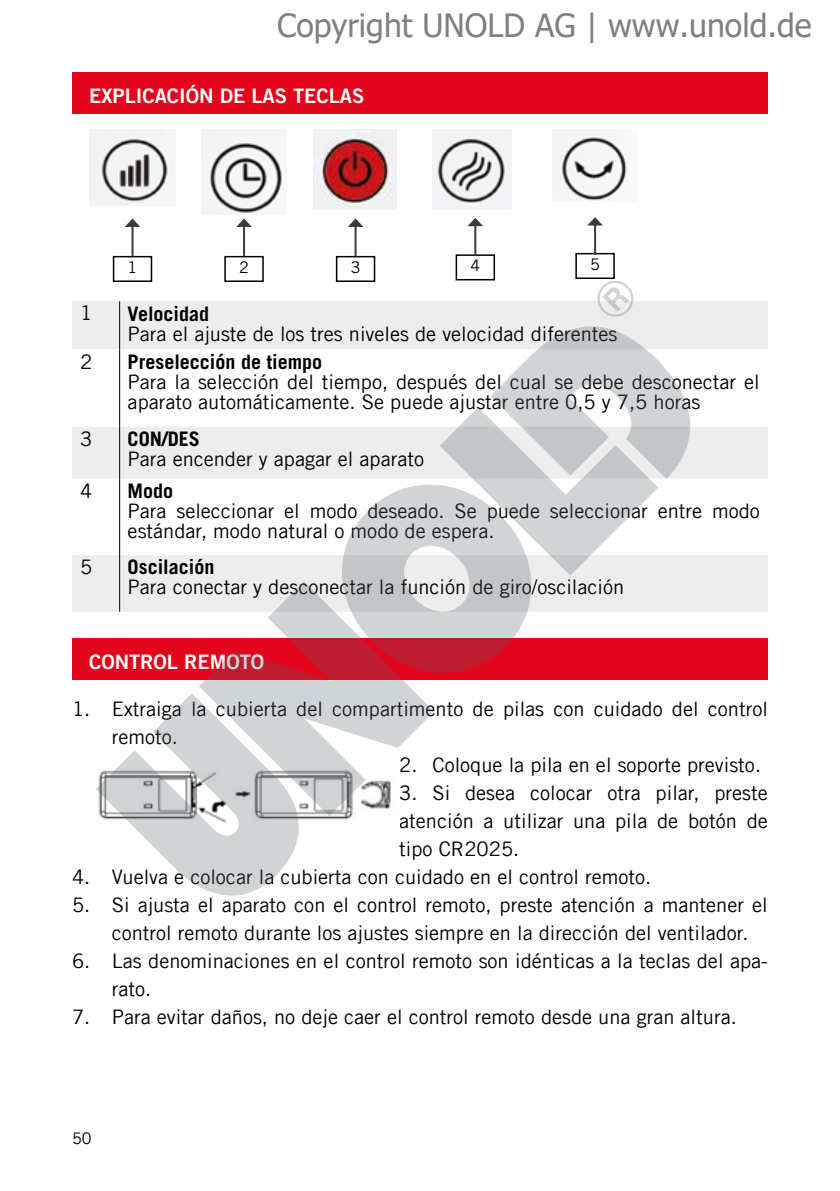
<style>
.page{position:relative;width:840px;height:1191px;background:#fff}
.page>*{position:absolute;margin:0;border:0;box-sizing:border-box;transform-origin:0 0}
.t1{font:32px "Tahoma";color:#808080}
.t2{font:20px/28px "Trade Gothic LT Com";color:#000}
.t3{font:700 20px "Trade Gothic LT Com";color:#000}
.t4{font:20px "Trade Gothic LT Com Bd 2";color:#fff}
.t5{font:16px "Trade Gothic LT Com";color:#000}
</style>
<div class="page">
<div style="left:72px;top:638px;width:695px;height:41px;background:#e3051b"></div>
<div style="left:113px;top:256px;width:39px;height:26px;border:2px solid #000"></div>
<div style="left:224px;top:256px;width:39px;height:26px;border:2px solid #000"></div>
<div style="left:335px;top:256px;width:40px;height:26px;border:2px solid #000"></div>
<div style="left:455px;top:254px;width:39px;height:26px;border:2px solid #000"></div>
<div style="left:575px;top:253px;width:39px;height:26px;border:2px solid #000"></div>
<hr style="left:131px;top:226px;width:2px;height:30px;background:#3c3c3b">
<svg style="left:125px;top:218px;width:15px;height:9px"></svg>
<hr style="left:243px;top:226px;width:2px;height:30px;background:#3c3c3b">
<svg style="left:236px;top:218px;width:16px;height:9px"></svg>
<hr style="left:354px;top:226px;width:2px;height:30px;background:#3c3c3b">
<svg style="left:348px;top:218px;width:15px;height:9px"></svg>
<hr style="left:474px;top:225px;width:2px;height:31px;background:#3c3c3b">
<svg style="left:468px;top:218px;width:15px;height:8px"></svg>
<hr style="left:593px;top:225px;width:2px;height:30px;background:#3c3c3b">
<svg style="left:588px;top:217px;width:14px;height:8px"></svg>
<svg style="left:72px;top:301px;width:695px;height:310px;fill:#ededed"></svg>
<hr style="left:119px;top:301px;width:1px;height:48px;background:#000">
<hr style="left:119px;top:349px;width:1px;height:78px;background:#000">
<hr style="left:119px;top:427px;width:1px;height:51px;background:#000">
<hr style="left:119px;top:478px;width:1px;height:77px;background:#000">
<hr style="left:119px;top:555px;width:1px;height:56px;background:#000">
<div style="left:72px;top:72px;width:695px;height:42px;background:#e3051b"></div>
<img style="left:90px;top:129px;width:78px;height:77px">
<img style="left:552px;top:129px;width:75px;height:72px">
<img style="left:432px;top:129px;width:79px;height:80px">
<img style="left:313px;top:129px;width:83px;height:80px">
<img style="left:201px;top:129px;width:82px;height:84px">
<svg style="left:490px;top:301px;width:231px;height:224px;fill:#ededed"></svg>
<svg style="left:439px;top:357px;width:219px;height:219px"></svg>
<svg style="left:304px;top:447px;width:264px;height:233px"></svg>
<svg style="left:199px;top:581px;width:235px;height:235px"></svg>
<svg style="left:96px;top:690px;width:231px;height:206px;fill:#d0d4d5"></svg>
<svg style="left:589px;top:273px;width:51px;height:51px"></svg>
<h1 class="t1" style="left:277px;top:4px;width:535px">Copyright UNOLD AG | www.unold.de</h1>
<p class="t4" style="left:89px;top:83px;width:276px">EXPLICACIÓN DE LAS TECLAS</p>
<p class="t5" style="left:127px;top:257px;width:11px">1</p>
<p class="t5" style="left:239px;top:257px;width:11px">2</p>
<p class="t5" style="left:350px;top:257px;width:11px">3</p>
<p class="t5" style="left:470px;top:256px;width:11px">4</p>
<p class="t5" style="left:590px;top:254px;width:11px">5</p>
<p class="t2" style="left:80px;top:299px;width:14px">1</p>
<p class="t3" style="left:128px;top:301px;width:83px">Velocidad</p>
<p class="t2" style="left:128px;top:319px;width:491px">Para el ajuste de los tres niveles de velocidad diferentes</p>
<p class="t2" style="left:80px;top:347px;width:14px">2</p>
<p class="t3" style="left:128px;top:349px;width:196px">Preselección de tiempo</p>
<p class="t2" style="left:128px;top:371px;width:633px;line-height:20px">Para la selección del tiempo, después del cual se debe desconectar el aparato automáticamente. Se puede ajustar entre 0,5 y 7,5 horas</p>
<p class="t2" style="left:80px;top:424px;width:14px">3</p>
<p class="t3" style="left:128px;top:427px;width:74px">CON/DES</p>
<p class="t2" style="left:128px;top:445px;width:298px">Para encender y apagar el aparato</p>
<p class="t2" style="left:80px;top:476px;width:14px">4</p>
<p class="t3" style="left:128px;top:478px;width:47px">Modo</p>
<p class="t2" style="left:128px;top:500px;width:633px;line-height:20px">Para seleccionar el modo deseado. Se puede seleccionar entre modo estándar, modo natural o modo de espera.</p>
<p class="t2" style="left:80px;top:553px;width:14px">5</p>
<p class="t3" style="left:128px;top:555px;width:88px">Oscilación</p>
<p class="t2" style="left:128px;top:573px;width:498px">Para conectar y desconectar la función de giro/oscilación</p>
<p class="t4" style="left:89px;top:649px;width:177px">CONTROL REMOTO</p>
<p class="t2" style="left:112px;top:695px;width:657px;text-indent:-40px">1. Extraiga la cubierta del compartimento de pilas con cuidado del control remoto.</p>
<p class="t2" style="left:399px;top:751px;width:363px">2. Coloque la pila en el soporte previsto.</p>
<p class="t2" style="left:399px;top:779px;width:370px;text-align:justify">3. Si desea colocar otra pilar, preste atención a utilizar una pila de botón de tipo CR2025.</p>
<p class="t2" style="left:72px;top:863px;width:580px">4. Vuelva e colocar la cubierta con cuidado en el control remoto.</p>
<p class="t2" style="left:112px;top:891px;width:657px;text-indent:-40px">5. Si ajusta el aparato con el control remoto, preste atención a mantener el control remoto durante los ajustes siempre en la dirección del ventilador.</p>
<p class="t2" style="left:112px;top:947px;width:657px;text-indent:-40px">6. Las denominaciones en el control remoto son idénticas a la teclas del apa&shy;rato.</p>
<p class="t2" style="left:72px;top:1003px;width:665px">7. Para evitar daños, no deje caer el control remoto desde una gran altura.</p>
<p class="t5" style="left:72px;top:1128px;width:21px">50</p>
</div>
